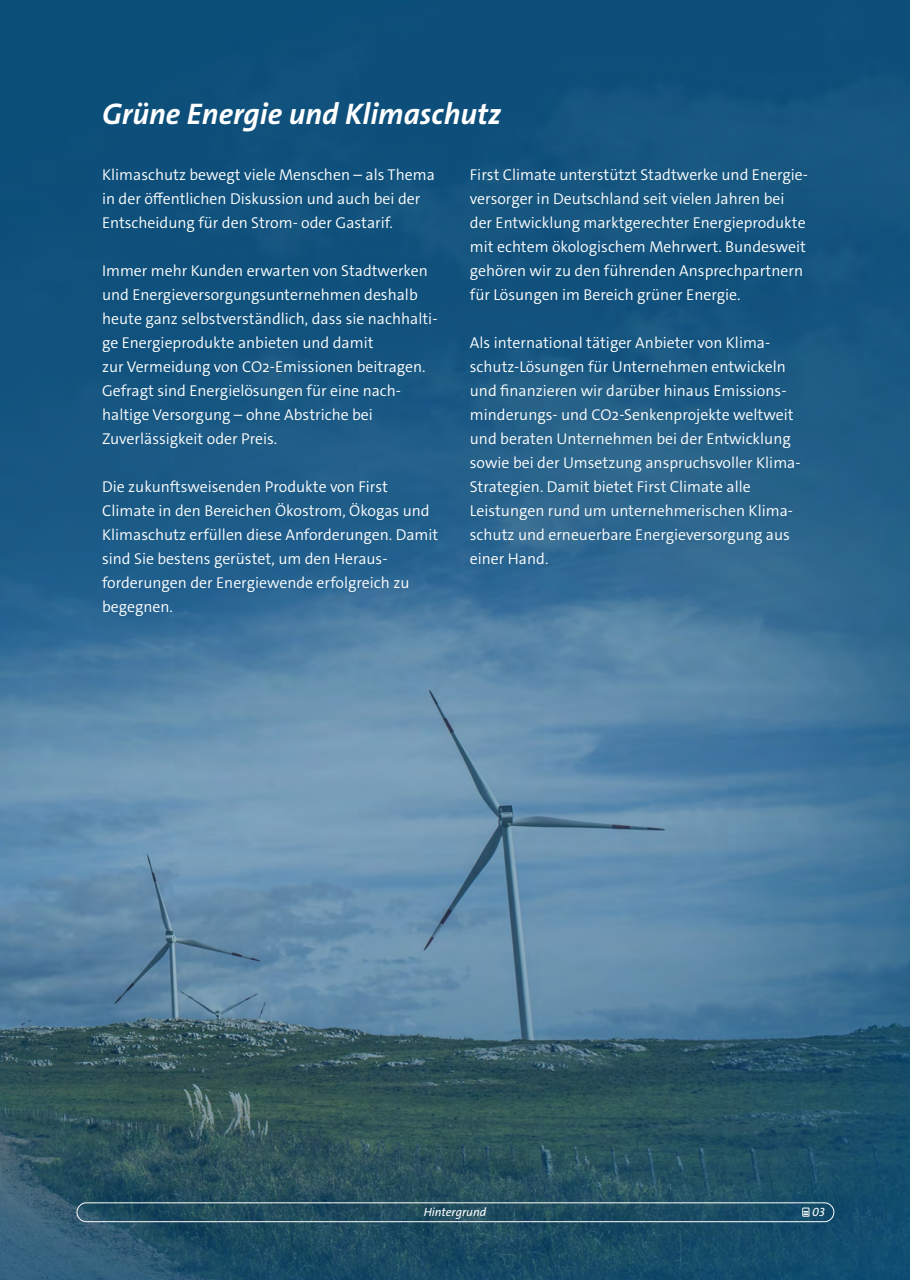
<style>
.page{position:relative;width:910px;height:1280px;background:#fff}
.page>*{position:absolute;margin:0;border:0;box-sizing:border-box;transform-origin:0 0}
.t1{font:italic 700 30px "The Sans C4 s";color:#fff}
.t2{font:300 15.75px/24px "The Sans C4 s";color:#fff}
.t3{font:italic 12px "The Sans C4 s";color:#fff}
</style>
<div class="page">
<img style="left:0;top:0;width:910px;height:1280px">
<div style="left:77px;top:1202px;width:757px;height:20px;border:1px solid #fff;border-radius:9px"></div>
<div style="left:802px;top:1208px;width:7px;height:8px;border:1px solid #fff"></div>
<svg style="left:804px;top:1211px;width:4px;height:4px"></svg>
<p class="t1" style="left:102px;top:95px;width:401px">Grüne Energie und Klimaschutz</p>
<p class="t2" style="left:102px;top:162px;width:334px">Klimaschutz bewegt viele Menschen – als Thema in der öffentlichen Diskussion und auch bei der<br>Entscheidung für den Strom- oder Gastarif.</p>
<p class="t2" style="left:102px;top:258px;width:337px">Immer mehr Kunden erwarten von Stadtwerken und Energieversorgungsunternehmen deshalb heute ganz selbstverständlich, dass sie nachhalti&shy;ge Energieprodukte anbieten und damit<br>zur Vermeidung von CO2-Emissionen beitragen.<br>Gefragt sind Energielösungen für eine nach&shy;haltige Versorgung – ohne Abstriche bei Zuverlässigkeit oder Preis.</p>
<p class="t2" style="left:102px;top:474px;width:338px">Die zukunftsweisenden Produkte von First Climate in den Bereichen Ökostrom, Ökogas und Klimaschutz erfüllen diese Anforderungen. Damit sind Sie bestens gerüstet, um den Heraus&shy;forderungen der Energiewende erfolgreich zu begegnen.</p>
<p class="t2" style="left:470px;top:162px;width:340px">First Climate unterstützt Stadtwerke und Energie&shy;versorger in Deutschland seit vielen Jahren bei der Entwicklung marktgerechter Energieprodukte mit echtem ökologischem Mehrwert. Bundesweit gehören wir zu den führenden Ansprechpartnern für Lösungen im Bereich grüner Energie.</p>
<p class="t2" style="left:470px;top:330px;width:332px">Als international tätiger Anbieter von Klima&shy;schutz-Lösungen für Unternehmen entwickeln und finanzieren wir darüber hinaus Emissions&shy;minderungs- und CO2-Senkenprojekte weltweit und beraten Unternehmen bei der Entwicklung sowie bei der Umsetzung anspruchsvoller Klima-Strategien. Damit bietet First Climate alle Leistungen rund um unternehmerischen Klima&shy;schutz und erneuerbare Energieversorgung aus einer Hand.</p>
<p class="t3" style="left:424px;top:1204px;width:64px">Hintergrund</p>
<p class="t3" style="left:812px;top:1204px;width:14px">03</p>
</div>
